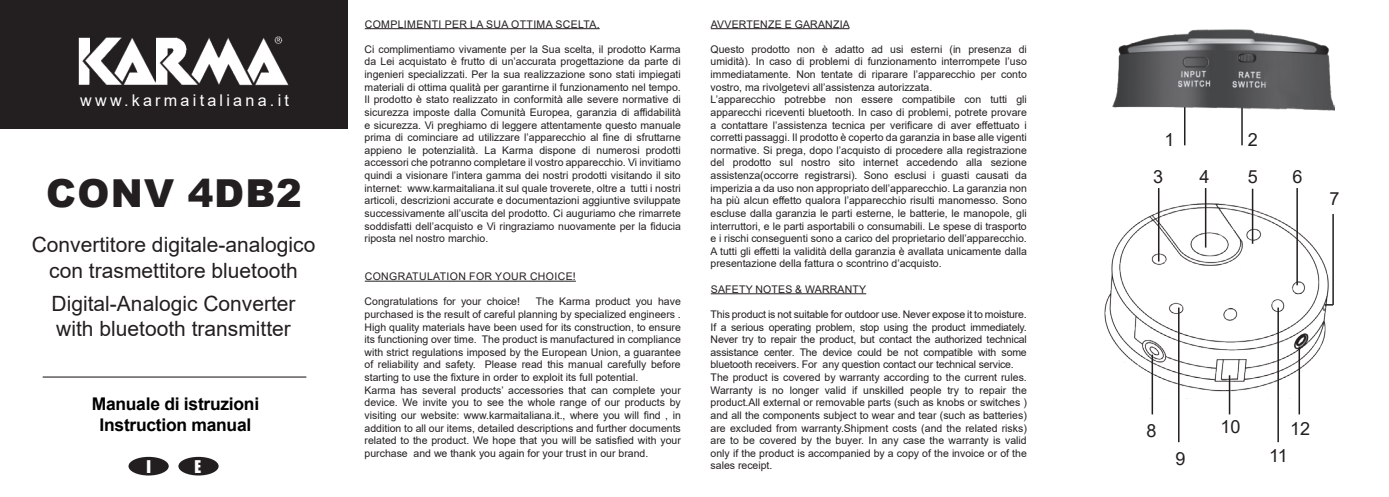
<style>
.page{position:relative;width:1389px;height:497px;background:#fff}
.page>*{position:absolute;margin:0;border:0;box-sizing:border-box;transform-origin:0 0}
.t1{font:900 38.5px "Arial";letter-spacing:.035em;color:#231f20}
.t2{font:21px "Arial";color:#231f20}
.t3{font:18.03px "Arial";color:#231f20}
.t4{font:700 17.5px "Arial";letter-spacing:-.015em;color:#000}
.t5{font:16.1px "Arial";letter-spacing:.2em;color:#fff}
.t6{font:16.1px "Impact";color:#fff}
.t7{font:10.5px/12.6px "Arial";color:#231f20;text-align:justify}
.t8{font:10.5px "Arial";letter-spacing:.035em;color:#231f20}
.t9{font:10.5px "Arial";letter-spacing:.02em;color:#231f20}
</style>
<div class="page">
<div style="left:0;top:0;width:347px;height:128px;background:#231f20"></div>
<img style="left:78px;top:36px;width:211px;height:50px">
<div style="left:129px;top:456px;width:40px;height:19px;background:#231f20;border-radius:50%"></div>
<div style="left:178px;top:456px;width:41px;height:19px;background:#231f20;border-radius:50%"></div>
<hr style="left:43px;top:376px;width:263px;height:1px;background:#231f20">
<hr style="left:365px;top:28px;width:235px;height:1px;background:#231f20">
<hr style="left:365px;top:280px;width:211px;height:1px;background:#231f20">
<hr style="left:711px;top:28px;width:138px;height:1px;background:#231f20">
<hr style="left:711px;top:293px;width:155px;height:1px;background:#231f20">
<img style="left:1104px;top:204px;width:230px;height:194px">
<hr style="left:1205px;top:188px;width:1px;height:59px;background:#231f20">
<hr style="left:1184px;top:81px;width:1px;height:64px;background:#231f20">
<hr style="left:1241px;top:81px;width:2px;height:64px;background:#231f20">
<hr style="left:1158px;top:188px;width:1px;height:73px;background:#231f20">
<hr style="left:1152px;top:354px;width:1px;height:60px;background:#231f20">
<hr style="left:1229px;top:375px;width:1px;height:39px;background:#231f20">
<hr style="left:1299px;top:346px;width:1px;height:68px;background:#231f20">
<hr style="left:1332px;top:214px;width:2px;height:90px;background:#231f20">
<hr style="left:1296px;top:188px;width:2px;height:97px;background:#231f20">
<hr style="left:1277px;top:307px;width:2px;height:134px;background:#231f20">
<hr style="left:1178px;top:307px;width:2px;height:134px;background:#231f20">
<hr style="left:1252px;top:188px;width:1px;height:55px;background:#231f20">
<img style="left:1112px;top:30px;width:223px;height:83px">
<p class="t5" style="left:80px;top:89px;width:210px">www.karmaitaliana.it</p>
<p class="t1" style="left:46px;top:164px;width:257px">CONV 4DB2</p>
<p class="t2" style="left:32px;top:230px;width:285px">Convertitore digitale-analogico</p>
<p class="t2" style="left:49px;top:255px;width:250px">con trasmettitore bluetooth</p>
<p class="t2" style="left:52px;top:289px;width:245px">Digital-Analogic Converter</p>
<p class="t2" style="left:56px;top:314px;width:236px">with bluetooth transmitter</p>
<p class="t4" style="left:92px;top:391px;width:169px">Manuale di istruzioni</p>
<p class="t4" style="left:100px;top:412px;width:153px">Instruction manual</p>
<p class="t6" style="left:146px;top:453px;width:6px">I</p>
<p class="t6" style="left:194px;top:453px;width:8px">E</p>
<p class="t8" style="left:365px;top:17px;width:236px">COMPLIMENTI PER LA SUA OTTIMA SCELTA.</p>
<p class="t7" style="left:365px;top:43px;width:318px">Ci complimentiamo vivamente per la Sua scelta, il prodotto Karma da Lei acquistato è frutto di un’accurata progettazione da parte di ingenieri specializzati. Per la sua realizzazione sono stati impiegati materiali di ottima qualità per garantirne il funzionamento nel tempo.<br>Il prodotto è stato realizzato in conformità alle severe normative di sicurezza imposte dalla Comunità Europea, garanzia di affidabilità e sicurezza. Vi preghiamo di leggere attentamente questo manuale prima di cominciare ad utilizzare l’apparecchio al fine di sfruttarne appieno le potenzialità. La Karma dispone di numerosi prodotti accessori che potranno completare il vostro apparecchio. Vi invitiamo quindi a visionare l’intera gamma dei nostri prodotti visitando il sito internet: www.karmaitaliana.it sul quale troverete, oltre a tutti i nostri articoli, descrizioni accurate e documentazioni aggiuntive sviluppate successivamente all’uscita del prodotto. Ci auguriamo che rimarrete soddisfatti dell’acquisto e Vi ringraziamo nuovamente per la fiducia riposta nel nostro marchio.</p>
<p class="t8" style="left:365px;top:269px;width:213px">CONGRATULATION FOR YOUR CHOICE!</p>
<p class="t7" style="left:365px;top:295px;width:157px">Congratulations for your choice!</p>
<p class="t7" style="left:365px;top:295px;width:318px;text-indent:171px">The Karma product you have purchased is the result of careful planning by specialized engineers .<br>High quality materials have been used for its construction, to ensure its functioning over time. The product is manufactured in compliance with strict regulations imposed by the European Union, a guarantee of reliability and safety. Please read this manual carefully before starting to use the fixture in order to exploit its full potential.</p>
<p class="t7" style="left:365px;top:383px;width:318px">Karma has several products’ accessories that can complete your device. We invite you to see the whole range of our products by visiting our website: www.karmaitaliana.it., where you will find , in addition to all our items, detailed descriptions and further documents related to the product. We hope that you will be satisfied with your purchase and we thank you again for your trust in our brand.</p>
<p class="t9" style="left:711px;top:17px;width:141px">AVVERTENZE E GARANZIA</p>
<p class="t7" style="left:711px;top:43px;width:318px">Questo prodotto non è adatto ad usi esterni (in presenza di umidità). In caso di problemi di funzionamento interrompete l’uso immediatamente. Non tentate di riparare l’apparecchio per conto vostro, ma rivolgetevi all’assistenza autorizzata.</p>
<p class="t7" style="left:711px;top:93px;width:318px">L’apparecchio potrebbe non essere compatibile con tutti gli apparecchi riceventi bluetooth. In caso di problemi, potrete provare a contattare l’assistenza tecnica per verificare di aver effettuato i corretti passaggi. Il prodotto è coperto da garanzia in base alle vigenti normative. Si prega, dopo l’acquisto di procedere alla registrazione del prodotto sul nostro sito internet accedendo alla sezione assistenza(occorre registrarsi). Sono esclusi i guasti causati da imperizia a da uso non appropriato dell’apparecchio. La garanzia non ha più alcun effetto qualora l’apparecchio risulti manomesso. Sono escluse dalla garanzia le parti esterne, le batterie, le manopole, gli interruttori, e le parti asportabili o consumabili. Le spese di trasporto e i rischi conseguenti sono a carico del proprietario dell’apparecchio.<br>A tutti gli effetti la validità della garanzia è avallata unicamente dalla presentazione della fattura o scontrino d’acquisto.</p>
<p class="t9" style="left:711px;top:281px;width:157px">SAFETY NOTES &amp; WARRANTY</p>
<p class="t7" style="left:711px;top:307px;width:318px">This product is not suitable for outdoor use. Never expose it to moisture.<br>If a serious operating problem, stop using the product immediately.<br>Never try to repair the product, but contact the authorized technical assistance center. The device could be not compatible with some bluetooth receivers. For any question contact our technical service.</p>
<p class="t7" style="left:711px;top:370px;width:318px">The product is covered by warranty according to the current rules.<br>Warranty is no longer valid if unskilled people try to repair the product.All external or removable parts (such as knobs or switches ) and all the components subject to wear and tear (such as batteries) are excluded from warranty.Shipment costs (and the related risks) are to be covered by the buyer. In any case the warranty is valid only if the product is accompanied by a copy of the invoice or of the sales receipt.</p>
<p class="t3" style="left:1164px;top:127px;width:12px">1</p>
<p class="t3" style="left:1248px;top:127px;width:12px">2</p>
<p class="t3" style="left:1200px;top:164px;width:12px">4</p>
<p class="t3" style="left:1248px;top:164px;width:12px">5</p>
<p class="t3" style="left:1292px;top:164px;width:12px">6</p>
<p class="t3" style="left:1153px;top:164px;width:12px">3</p>
<p class="t3" style="left:1330px;top:186px;width:12px">7</p>
<p class="t3" style="left:1146px;top:418px;width:12px">8</p>
<p class="t3" style="left:1220px;top:414px;width:22px">10</p>
<p class="t3" style="left:1290px;top:415px;width:22px">12</p>
<p class="t3" style="left:1175px;top:445px;width:12px">9</p>
<p class="t3" style="left:1269px;top:443px;width:20px">11</p>
</div>
